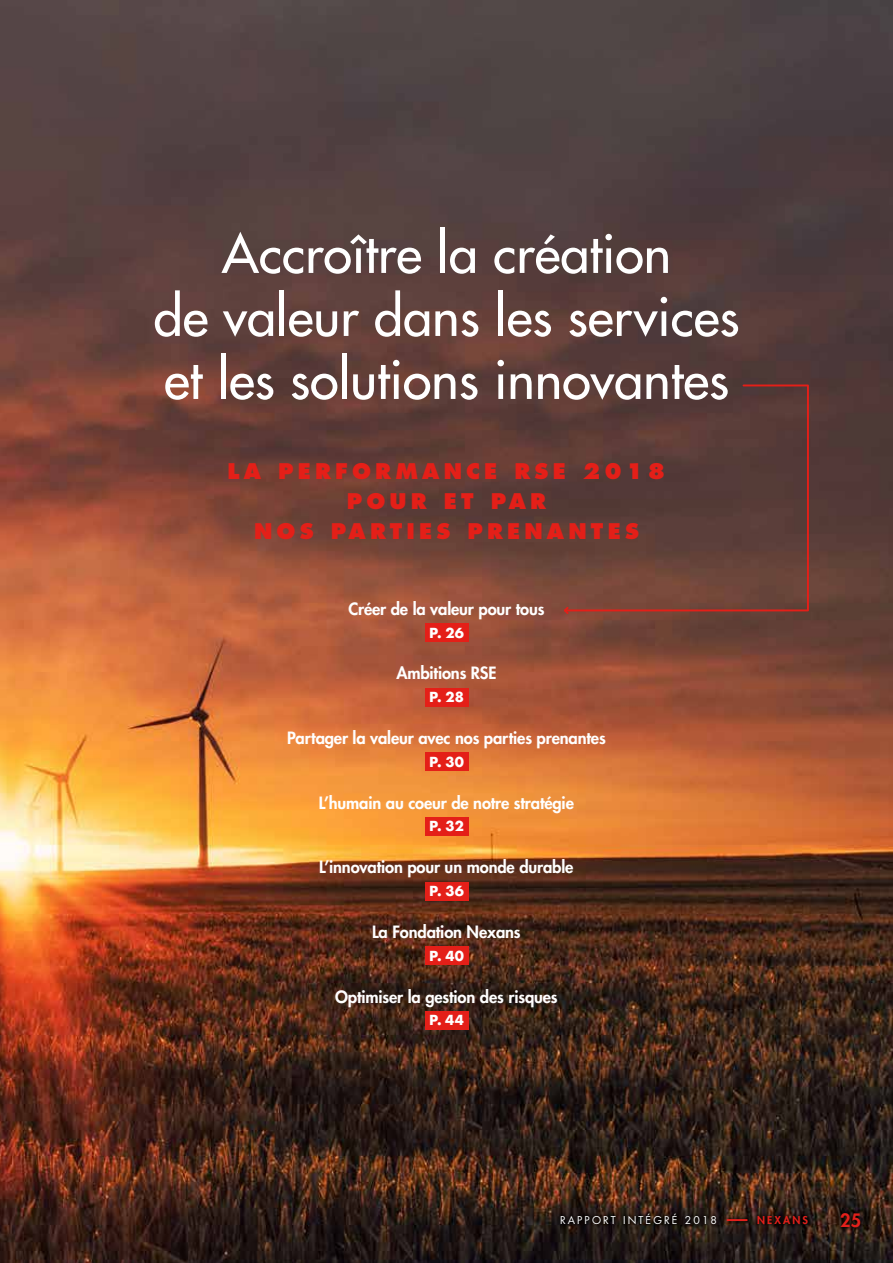
<style>
.page{position:relative;width:893px;height:1263px;background:#fff}
.page>*{position:absolute;margin:0;border:0;box-sizing:border-box;transform-origin:0 0}
.t1{font:52.5px/63px "Futura";color:#fff;text-align:center}
.t2{font:800 21px/30px "Futura";letter-spacing:.2em;color:#e41f18;text-align:center}
.t3{font:800 18px "Futura";color:#e3201b}
.t4{font:800 16.5px "Futura";letter-spacing:-.01em;color:#fff}
.t5{font:700 13.5px "Futura";color:#fff}
.t6{font:10.5px "Futura";letter-spacing:.2em;color:#fff}
.t7{font:800 10.5px "Futura";letter-spacing:.2em;color:#e3201b}
</style>
<div class="page">
<img style="left:0;top:0;width:893px;height:1263px">
<div style="left:557px;top:1209px;width:255px;height:19px;background:#000;opacity:.75"></div>
<hr style="left:727px;top:1219px;width:20px;height:2px;background:#e3201b">
<div style="left:836px;top:1209px;width:28px;height:23px;background:#000;opacity:.75"></div>
<div style="left:425px;top:623px;width:43px;height:19px;background:#e41f18"></div>
<div style="left:425px;top:688px;width:43px;height:18px;background:#e41f18"></div>
<div style="left:425px;top:752px;width:43px;height:19px;background:#e41f18"></div>
<div style="left:425px;top:817px;width:43px;height:19px;background:#e41f18"></div>
<div style="left:425px;top:882px;width:43px;height:18px;background:#e41f18"></div>
<div style="left:425px;top:946px;width:43px;height:19px;background:#e41f18"></div>
<div style="left:425px;top:1011px;width:43px;height:19px;background:#e41f18"></div>
<svg style="left:562px;top:605px;width:8px;height:11px"></svg>
<svg style="left:563px;top:383px;width:247px;height:229px;background:#603d37"></svg>
<h1 class="t1" style="left:153px;top:222px;width:587px">Accroître la création<br>de valeur dans les services et les solutions innovantes</h1>
<p class="t2" style="left:228px;top:456px;width:439px">LA PERFORMANCE RSE 2018<br>POUR ET PAR<br>NOS PARTIES PRENANTES</p>
<p class="t4" style="left:348px;top:598px;width:198px">Créer de la valeur pour tous</p>
<p class="t5" style="left:429px;top:623px;width:36px">P. 26</p>
<p class="t4" style="left:396px;top:663px;width:102px">Ambitions RSE</p>
<p class="t5" style="left:429px;top:687px;width:36px">P. 28</p>
<p class="t4" style="left:287px;top:727px;width:320px">Partager la valeur avec nos parties prenantes</p>
<p class="t5" style="left:429px;top:752px;width:36px">P. 30</p>
<p class="t4" style="left:319px;top:792px;width:257px">L’humain au coeur de notre stratégie</p>
<p class="t5" style="left:429px;top:817px;width:36px">P. 32</p>
<p class="t4" style="left:319px;top:857px;width:256px">L’innovation pour un monde durable</p>
<p class="t5" style="left:429px;top:881px;width:36px">P. 36</p>
<p class="t4" style="left:372px;top:921px;width:150px">La Fondation Nexans</p>
<p class="t5" style="left:429px;top:946px;width:36px">P. 40</p>
<p class="t4" style="left:335px;top:986px;width:224px">Optimiser la gestion des risques</p>
<p class="t5" style="left:429px;top:1010px;width:36px">P. 44</p>
<p class="t6" style="left:560px;top:1214px;width:159px">RAPPORT INTÉGRÉ 2018</p>
<p class="t7" style="left:757px;top:1214px;width:52px">NEXANS</p>
<p class="t3" style="left:840px;top:1209px;width:22px">25</p>
</div>
